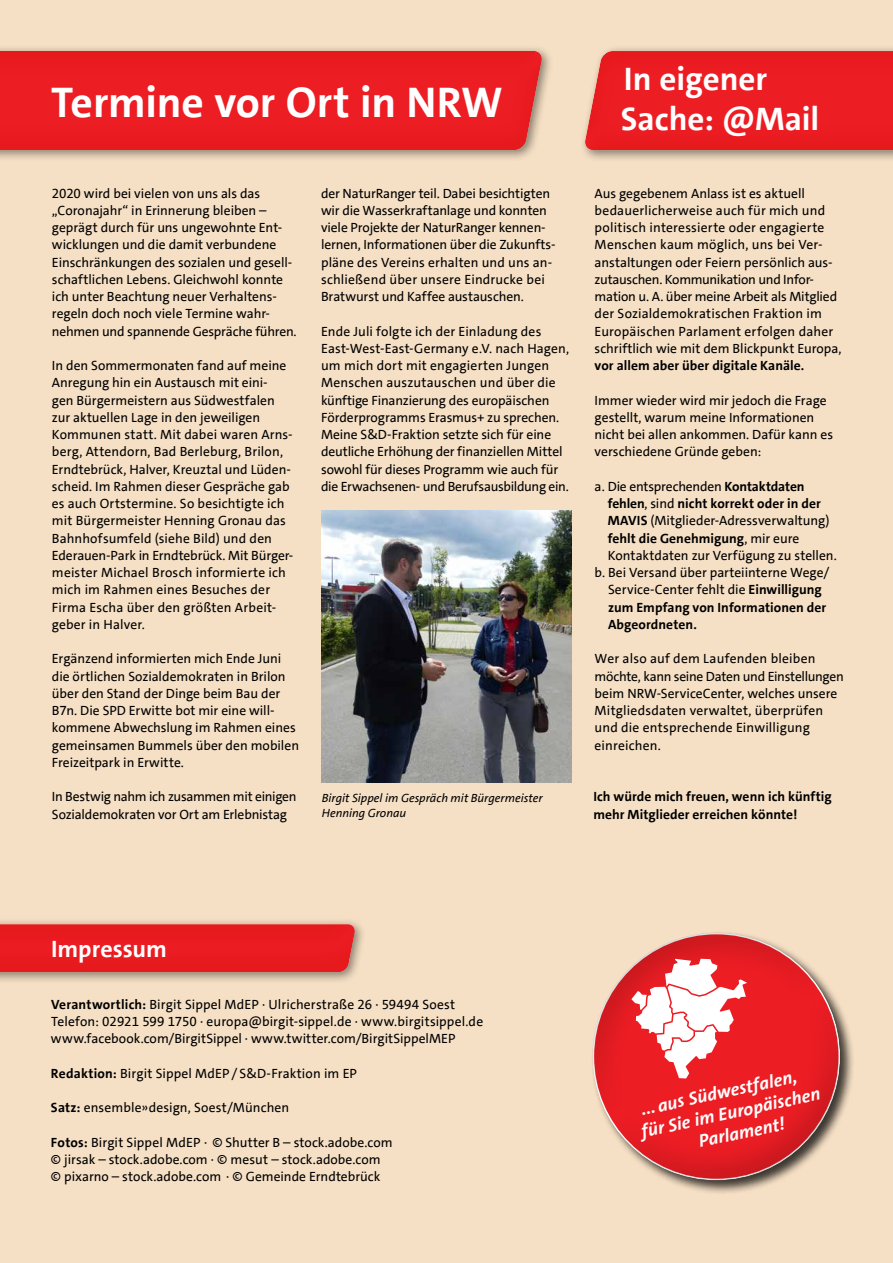
<style>
.page{position:relative;width:893px;height:1263px;background:#f6e0c5}
.page>*{position:absolute;margin:0;border:0;box-sizing:border-box;transform-origin:0 0}
.t1{font:700 43.5px "SPD The Sans";letter-spacing:-.005em;color:#fff}
.t2{font:700 33px/39.6px "SPD The Sans";color:#fff}
.t3{font:700 24px "SPD The Sans";color:#fff}
.t4{font:italic 700 18.15px "SPD The Sans";color:#fff}
.t5{font:13.5px/17.2px "SPD The Sans";color:#000}
.t6{font:700 13.5px/17.2px "SPD The Sans";letter-spacing:.005em;color:#000}
.t7{font:italic 12px/15px "SPD The Sans";color:#000}
.s1{font-weight:700}
.s2{font-weight:400}
</style>
<div class="page">
<div style="left:579px;top:45px;width:314px;height:117px;background:#000;opacity:.45"></div>
<div style="left:582px;top:50px;width:311px;height:100px;background:#ec1d24"></div>
<div style="left:0;top:45px;width:554px;height:117px;background:#000;opacity:.45"></div>
<div style="left:0;top:48px;width:544px;height:103px;background:#ec1c23"></div>
<div style="left:0;top:918px;width:366px;height:67px;background:#000;opacity:.45"></div>
<svg style="left:0;top:922px;width:358px;height:51px;background:#e6272a"></svg>
<div style="left:591px;top:931px;width:264px;height:264px;background:#000;opacity:.75"></div>
<div style="left:591px;top:931px;width:251px;height:251px;background:#000;opacity:.2"></div>
<svg style="left:631px;top:959px;width:116px;height:119px;background:#f3898c"></svg>
<img style="left:322px;top:510px;width:249px;height:272px">
<h1 class="t1" style="left:51px;top:74px;width:453px">Termine vor Ort in NRW</h1>
<p class="t5" style="left:52px;top:184px;width:246px">2020 wird bei vielen von uns als das „Coronajahr“ in Erinnerung bleiben – geprägt durch für uns ungewohnte Ent&shy;wicklungen und die damit verbundene Einschränkungen des sozialen und gesell&shy;schaftlichen Lebens. Gleichwohl konnte ich unter Beachtung neuer Verhaltens&shy;regeln doch noch viele Termine wahr&shy;nehmen und spannende Gespräche führen.</p>
<p class="t5" style="left:52px;top:357px;width:242px">In den Sommermonaten fand auf meine Anregung hin ein Austausch mit eini&shy;gen Bürgermeistern aus Südwestfalen zur aktuellen Lage in den jeweiligen Kommunen statt. Mit dabei waren Arns&shy;berg, Attendorn, Bad Berleburg, Brilon, Erndtebrück, Halver, Kreuztal und Lüden&shy;scheid. Im Rahmen dieser Gespräche gab es auch Ortstermine. So besichtigte ich mit Bürgermeister Henning Gronau das Bahnhofsumfeld (siehe Bild) und den Ederauen-Park in Erndtebrück. Mit Bürger&shy;meister Michael Brosch informierte ich mich im Rahmen eines Besuches der Firma Escha über den größten Arbeit&shy;geber in Halver.</p>
<p class="t5" style="left:52px;top:650px;width:249px">Ergänzend informierten mich Ende Juni die örtlichen Sozialdemokraten in Brilon über den Stand der Dinge beim Bau der B7n. Die SPD Erwitte bot mir eine will&shy;kommene Abwechslung im Rahmen eines gemeinsamen Bummels über den mobilen Freizeitpark in Erwitte.</p>
<p class="t5" style="left:52px;top:788px;width:246px">In Bestwig nahm ich zusammen mit einigen<br>Sozialdemokraten vor Ort am Erlebnistag</p>
<p class="t5" style="left:321px;top:185px;width:236px">der NaturRanger teil. Dabei besichtigten wir die Wasserkraftanlage und konnten viele Projekte der NaturRanger kennen&shy;lernen, Informationen über die Zukunfts&shy;pläne des Vereins erhalten und uns an&shy;schließend über unsere Eindrucke bei Bratwurst und Kaffee austauschen.</p>
<p class="t5" style="left:321px;top:323px;width:250px">Ende Juli folgte ich der Einladung des East-West-East-Germany e.V. nach Hagen, um mich dort mit engagierten Jungen Menschen auszutauschen und über die künftige Finanzierung des europäischen Förderprogramms Erasmus+ zu sprechen.<br>Meine S&amp;D-Fraktion setzte sich für eine deutliche Erhöhung der finanziellen Mittel sowohl für dieses Programm wie auch für die Erwachsenen- und Berufsausbildung ein.</p>
<p class="t7" style="left:322px;top:790px;width:222px">Birgit Sippel im Gespräch mit Bürgermeister<br>Henning Gronau</p>
<h2 class="t2" style="left:621px;top:60px;width:200px">In eigener<br>Sache: @Mail</h2>
<p class="t5" style="left:595px;top:184px;width:248px">Aus gegebenem Anlass ist es aktuell bedauerlicherweise auch für mich und politisch interessierte oder engagierte Menschen kaum möglich, uns bei Ver&shy;anstaltungen oder Feiern persönlich aus&shy;zutauschen. Kommunikation und Infor&shy;mation u. A. über meine Arbeit als Mitglied der Sozialdemokratischen Fraktion im Europäischen Parlament erfolgen daher schriftlich wie mit dem Blickpunkt Europa,</p>
<p class="t6" style="left:595px;top:357px;width:211px">vor allem aber über digitale Kanäle.</p>
<p class="t5" style="left:595px;top:391px;width:240px">Immer wieder wird mir jedoch die Frage gestellt, warum meine Informationen nicht bei allen ankommen. Dafür kann es verschiedene Gründe geben:</p>
<p class="t5" style="left:595px;top:478px;width:211px">a. Die entsprechenden <span class="s1">Kontaktdaten</span></p>
<p class="t6" style="left:608px;top:495px;width:215px">fehlen<span class="s2">, sind</span> nicht korrekt oder in der</p>
<p class="t5" style="left:608px;top:512px;width:223px"><span class="s1">MAVIS</span> (Mitglieder-Adressverwaltung)</p>
<p class="t6" style="left:608px;top:530px;width:193px">fehlt die Genehmigung<span class="s2">, mir eure</span></p>
<p class="t5" style="left:608px;top:547px;width:231px">Kontaktdaten zur Verfügung zu stellen.</p>
<p class="t5" style="left:595px;top:564px;width:236px">b. Bei Versand über parteiinterne Wege/</p>
<p class="t5" style="left:608px;top:581px;width:215px">Service-Center fehlt die <span class="s1">Einwilligung</span></p>
<p class="t6" style="left:608px;top:599px;width:220px">zum Empfang von Informationen der</p>
<p class="t6" style="left:608px;top:616px;width:90px">Abgeordneten.</p>
<p class="t5" style="left:595px;top:650px;width:251px">Wer also auf dem Laufenden bleiben möchte, kann seine Daten und Einstellungen beim NRW-ServiceCenter, welches unsere Mitgliedsdaten verwaltet, überprüfen und die entsprechende Einwilligung einreichen.</p>
<p class="t6" style="left:593px;top:788px;width:240px">Ich würde mich freuen, wenn ich künftig mehr Mitglieder erreichen könnte!</p>
<h3 class="t3" style="left:51px;top:933px;width:117px">Impressum</h3>
<p class="t5" style="left:51px;top:995px;width:434px"><span class="s1">Verantwortlich:</span> Birgit Sippel MdEP · Ulricherstraße 26 · 59494 Soest<br>Telefon: 02921 599 1750 · europa@birgit-sippel.de · www.birgitsippel.de www.facebook.com/BirgitSippel · www.twitter.com/BirgitSippelMEP</p>
<p class="t5" style="left:51px;top:1064px;width:308px"><span class="s1">Redaktion:</span> Birgit Sippel MdEP / S&amp;D-Fraktion im EP</p>
<p class="t5" style="left:51px;top:1099px;width:240px"><span class="s1">Satz:</span> ensemble»design, Soest/München</p>
<p class="t5" style="left:51px;top:1133px;width:343px"><span class="s1">Fotos:</span> Birgit Sippel MdEP · © Shutter B – stock.adobe.com © jirsak – stock.adobe.com · © mesut – stock.adobe.com © pixarno – stock.adobe.com · © Gemeinde Erndtebrück</p>
<h3 class="t4" style="left:639px;top:1098px;width:160px;rotate:-12deg">... aus Südwestfalen,</h3>
<h3 class="t4" style="left:639px;top:1120px;width:184px;rotate:-12deg">für Sie im Europäischen</h3>
<h3 class="t4" style="left:697px;top:1130px;width:89px;rotate:-12deg">Parlament!</h3>
</div>
